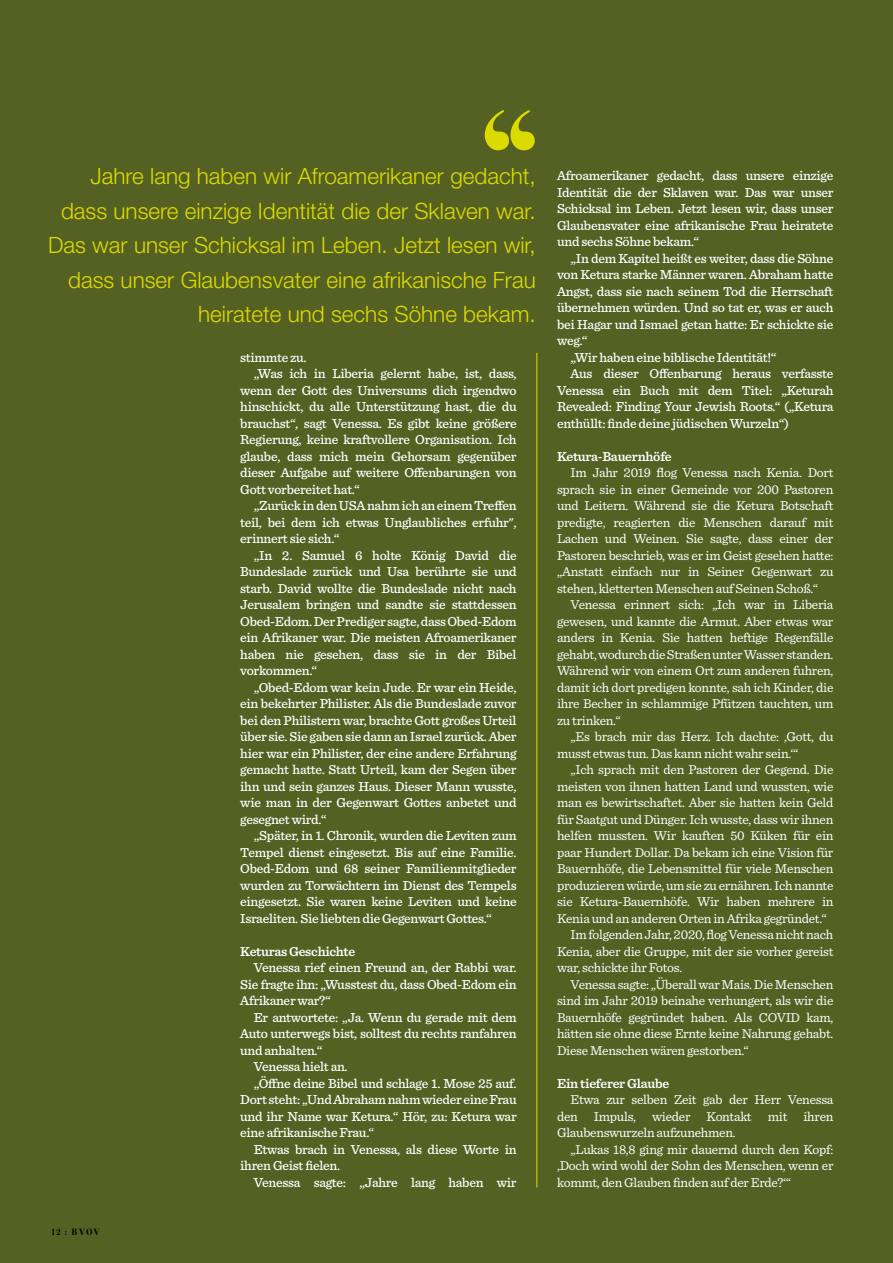
<style>
.page{position:relative;width:893px;height:1263px;background:#546123}
.page>*{position:absolute;margin:0;border:0;box-sizing:border-box;transform-origin:0 0}
.t1{font:300 22.5px/34.5px "Helvetica Neue LT Std";color:#dcdb00;text-align:right}
.t2{font:500 13.5px/16.5px "Sentinel";letter-spacing:-.02em;color:#fff;text-align:justify}
.t3{font:13.5px/16.5px "Sentinel";letter-spacing:-.02em;color:#fff;text-align:justify}
.t4{font:600 13.5px "Sentinel";letter-spacing:-.02em;color:#fff}
.t5{font:700 9px "Bauer Bodoni Std";letter-spacing:.125em;color:#000;scale:.83 1}
</style>
<div class="page">
<hr style="left:536px;top:353px;width:1px;height:834px;background:#dcdc02">
<svg style="left:485px;top:110px;width:50px;height:40px"></svg>
<h1 class="t1" style="left:48px;top:158px;width:489px">Jahre lang haben wir Afroamerikaner gedacht, dass unsere einzige Identität die der Sklaven war.<br>Das war unser Schicksal im Leben. Jetzt lesen wir, dass unser Glaubensvater eine afrikanische Frau heiratete und sechs Söhne bekam.</h1>
<p class="t5" style="left:51px;top:1226px;width:60px">12 : BVOV</p>
<p class="t2" style="left:240px;top:348px;width:68px">stimmte zu.</p>
<p class="t2" style="left:254px;top:365px;width:264px">„Was ich in Liberia gelernt habe, ist, dass,</p>
<p class="t2" style="left:240px;top:381px;width:278px">wenn der Gott des Universums dich irgendwo</p>
<p class="t2" style="left:240px;top:398px;width:278px">hinschickt, du alle Unterstützung hast, die du</p>
<p class="t2" style="left:240px;top:414px;width:278px">brauchst“, sagt Venessa. Es gibt keine größere</p>
<p class="t2" style="left:240px;top:431px;width:278px">Regierung, keine kraftvollere Organisation. Ich</p>
<p class="t2" style="left:240px;top:447px;width:278px">glaube, dass mich mein Gehorsam gegenüber</p>
<p class="t2" style="left:240px;top:464px;width:278px">dieser Aufgabe auf weitere Offenbarungen von</p>
<p class="t2" style="left:240px;top:480px;width:121px">Gott vorbereitet hat.“</p>
<p class="t2" style="left:254px;top:497px;width:264px">„Zurück in den USA nahm ich an einem Treffen</p>
<p class="t2" style="left:240px;top:513px;width:278px">teil, bei dem ich etwas Unglaubliches erfuhr",</p>
<p class="t2" style="left:240px;top:530px;width:101px">erinnert sie sich.“</p>
<p class="t2" style="left:254px;top:546px;width:264px">„In 2. Samuel 6 holte König David die</p>
<p class="t2" style="left:240px;top:563px;width:278px">Bundeslade zurück und Usa berührte sie und</p>
<p class="t2" style="left:240px;top:579px;width:278px">starb. David wollte die Bundeslade nicht nach</p>
<p class="t2" style="left:240px;top:596px;width:278px">Jerusalem bringen und sandte sie stattdessen</p>
<p class="t2" style="left:240px;top:612px;width:278px">Obed-Edom. Der Prediger sagte, dass Obed-Edom</p>
<p class="t2" style="left:240px;top:629px;width:278px">ein Afrikaner war. Die meisten Afroamerikaner</p>
<p class="t2" style="left:240px;top:645px;width:278px">haben nie gesehen, dass sie in der Bibel</p>
<p class="t2" style="left:240px;top:662px;width:79px">vorkommen.“</p>
<p class="t2" style="left:254px;top:678px;width:264px">„Obed-Edom war kein Jude. Er war ein Heide,</p>
<p class="t2" style="left:240px;top:695px;width:278px">ein bekehrter Philister. Als die Bundeslade zuvor</p>
<p class="t2" style="left:240px;top:711px;width:278px">bei den Philistern war, brachte Gott großes Urteil</p>
<p class="t2" style="left:240px;top:728px;width:278px">über sie. Sie gaben sie dann an Israel zurück. Aber</p>
<p class="t2" style="left:240px;top:744px;width:278px">hier war ein Philister, der eine andere Erfahrung</p>
<p class="t2" style="left:240px;top:761px;width:278px">gemacht hatte. Statt Urteil, kam der Segen über</p>
<p class="t2" style="left:240px;top:777px;width:278px">ihn und sein ganzes Haus. Dieser Mann wusste,</p>
<p class="t2" style="left:240px;top:793px;width:278px">wie man in der Gegenwart Gottes anbetet und</p>
<p class="t2" style="left:240px;top:810px;width:88px">gesegnet wird.“</p>
<p class="t2" style="left:254px;top:826px;width:264px">„Später, in 1. Chronik, wurden die Leviten zum</p>
<p class="t2" style="left:240px;top:843px;width:278px">Tempel dienst eingesetzt. Bis auf eine Familie.</p>
<p class="t2" style="left:240px;top:859px;width:278px">Obed-Edom und 68 seiner Familienmitglieder</p>
<p class="t2" style="left:240px;top:876px;width:278px">wurden zu Torwächtern im Dienst des Tempels</p>
<p class="t2" style="left:240px;top:892px;width:278px">eingesetzt. Sie waren keine Leviten und keine</p>
<p class="t2" style="left:240px;top:909px;width:253px">Israeliten. Sie liebten die Gegenwart Gottes.“</p>
<p class="t4" style="left:240px;top:941px;width:117px">Keturas Geschichte</p>
<p class="t2" style="left:240px;top:958px;width:278px;text-indent:14px">Venessa rief einen Freund an, der Rabbi war.<br>Sie fragte ihn: „Wusstest du, dass Obed-Edom ein Afrikaner war?“</p>
<p class="t2" style="left:254px;top:1008px;width:264px">Er antwortete: „Ja. Wenn du gerade mit dem</p>
<p class="t2" style="left:240px;top:1024px;width:278px">Auto unterwegs bist, solltest du rechts ranfahren</p>
<p class="t2" style="left:240px;top:1041px;width:84px">und anhalten.“</p>
<p class="t2" style="left:254px;top:1057px;width:96px">Venessa hielt an.</p>
<p class="t2" style="left:254px;top:1074px;width:264px">„Öffne deine Bibel und schlage 1. Mose 25 auf.</p>
<p class="t2" style="left:240px;top:1090px;width:278px">Dort steht: „Und Abraham nahm wieder eine Frau</p>
<p class="t2" style="left:240px;top:1107px;width:278px">und ihr Name war Ketura.“ Hör, zu: Ketura war</p>
<p class="t2" style="left:240px;top:1123px;width:136px">eine afrikanische Frau.“</p>
<p class="t2" style="left:254px;top:1140px;width:264px">Etwas brach in Venessa, als diese Worte in</p>
<p class="t2" style="left:240px;top:1156px;width:101px">ihren Geist fielen.</p>
<p class="t2" style="left:254px;top:1173px;width:264px">Venessa sagte: „Jahre lang haben wir</p>
<p class="t2" style="left:557px;top:167px;width:278px">Afroamerikaner gedacht, dass unsere einzige Identität die der Sklaven war. Das war unser Schicksal im Leben. Jetzt lesen wir, dass unser Glaubensvater eine afrikanische Frau heiratete und sechs Söhne bekam.“</p>
<p class="t2" style="left:571px;top:249px;width:264px">„In dem Kapitel heißt es weiter, dass die Söhne</p>
<p class="t2" style="left:557px;top:266px;width:278px">von Ketura starke Männer waren. Abraham hatte</p>
<p class="t2" style="left:557px;top:282px;width:278px">Angst, dass sie nach seinem Tod die Herrschaft</p>
<p class="t2" style="left:557px;top:299px;width:278px">übernehmen würden. Und so tat er, was er auch</p>
<p class="t2" style="left:557px;top:315px;width:278px">bei Hagar und Ismael getan hatte: Er schickte sie</p>
<p class="t2" style="left:557px;top:332px;width:32px">weg.“</p>
<p class="t2" style="left:571px;top:348px;width:207px">„Wir haben eine biblische Identität!“</p>
<p class="t2" style="left:571px;top:365px;width:264px">Aus dieser Offenbarung heraus verfasste</p>
<p class="t2" style="left:557px;top:381px;width:278px">Venessa ein Buch mit dem Titel: „Keturah</p>
<p class="t2" style="left:557px;top:398px;width:278px">Revealed: Finding Your Jewish Roots.“ („Ketura</p>
<p class="t2" style="left:557px;top:414px;width:233px">enthüllt: finde deine jüdischen Wurzeln“)</p>
<p class="t4" style="left:557px;top:446px;width:116px">Ketura-Bauernhöfe</p>
<p class="t3" style="left:557px;top:464px;width:278px;text-indent:14px">Im Jahr 2019 flog Venessa nach Kenia. Dort sprach sie in einer Gemeinde vor 200 Pastoren und Leitern. Während sie die Ketura Botschaft predigte, reagierten die Menschen darauf mit Lachen und Weinen. Sie sagte, dass einer der Pastoren beschrieb, was er im Geist gesehen hatte: „Anstatt einfach nur in Seiner Gegenwart zu stehen, kletterten Menschen auf Seinen Schoß.“</p>
<p class="t3" style="left:557px;top:596px;width:278px;text-indent:14px">Venessa erinnert sich: „Ich war in Liberia gewesen, und kannte die Armut. Aber etwas war anders in Kenia. Sie hatten heftige Regenfälle gehabt, wodurch die Straßen unter Wasser standen.<br>Während wir von einem Ort zum anderen fuhren, damit ich dort predigen konnte, sah ich Kinder, die ihre Becher in schlammige Pfützen tauchten, um zu trinken.“</p>
<p class="t3" style="left:557px;top:728px;width:278px;text-indent:14px">„Es brach mir das Herz. Ich dachte: ‚Gott, du musst etwas tun. Das kann nicht wahr sein.‘“</p>
<p class="t3" style="left:571px;top:761px;width:264px">„Ich sprach mit den Pastoren der Gegend. Die</p>
<p class="t3" style="left:557px;top:777px;width:278px">meisten von ihnen hatten Land und wussten, wie</p>
<p class="t3" style="left:557px;top:794px;width:278px">man es bewirtschaftet. Aber sie hatten kein Geld</p>
<p class="t3" style="left:557px;top:810px;width:278px">für Saatgut und Dünger. Ich wusste, dass wir ihnen</p>
<p class="t3" style="left:557px;top:827px;width:278px">helfen mussten. Wir kauften 50 Küken für ein</p>
<p class="t3" style="left:557px;top:843px;width:278px">paar Hundert Dollar. Da bekam ich eine Vision für</p>
<p class="t3" style="left:557px;top:860px;width:278px">Bauernhöfe, die Lebensmittel für viele Menschen</p>
<p class="t3" style="left:557px;top:876px;width:278px">produzieren würde, um sie zu ernähren. Ich nannte</p>
<p class="t3" style="left:557px;top:893px;width:278px">sie Ketura-Bauernhöfe. Wir haben mehrere in</p>
<p class="t3" style="left:557px;top:909px;width:271px">Kenia und an anderen Orten in Afrika gegründet.“</p>
<p class="t3" style="left:571px;top:926px;width:264px">Im folgenden Jahr, 2020, flog Venessa nicht nach</p>
<p class="t3" style="left:557px;top:942px;width:278px">Kenia, aber die Gruppe, mit der sie vorher gereist</p>
<p class="t3" style="left:557px;top:959px;width:127px">war, schickte ihr Fotos.</p>
<p class="t3" style="left:571px;top:975px;width:264px">Venessa sagte: „Überall war Mais. Die Menschen</p>
<p class="t3" style="left:557px;top:992px;width:278px">sind im Jahr 2019 beinahe verhungert, als wir die</p>
<p class="t3" style="left:557px;top:1008px;width:278px">Bauernhöfe gegründet haben. Als COVID kam,</p>
<p class="t3" style="left:557px;top:1025px;width:278px">hätten sie ohne diese Ernte keine Nahrung gehabt.</p>
<p class="t3" style="left:557px;top:1041px;width:193px">Diese Menschen wären gestorben.“</p>
<p class="t4" style="left:557px;top:1073px;width:114px">Ein tieferer Glaube</p>
<p class="t3" style="left:557px;top:1091px;width:278px;text-indent:14px">Etwa zur selben Zeit gab der Herr Venessa den Impuls, wieder Kontakt mit ihren Glaubenswurzeln aufzunehmen.</p>
<p class="t3" style="left:557px;top:1140px;width:278px;text-indent:14px">„Lukas 18,8 ging mir dauernd durch den Kopf: ‚Doch wird wohl der Sohn des Menschen, wenn er kommt, den Glauben finden auf der Erde?‘“</p>
</div>
